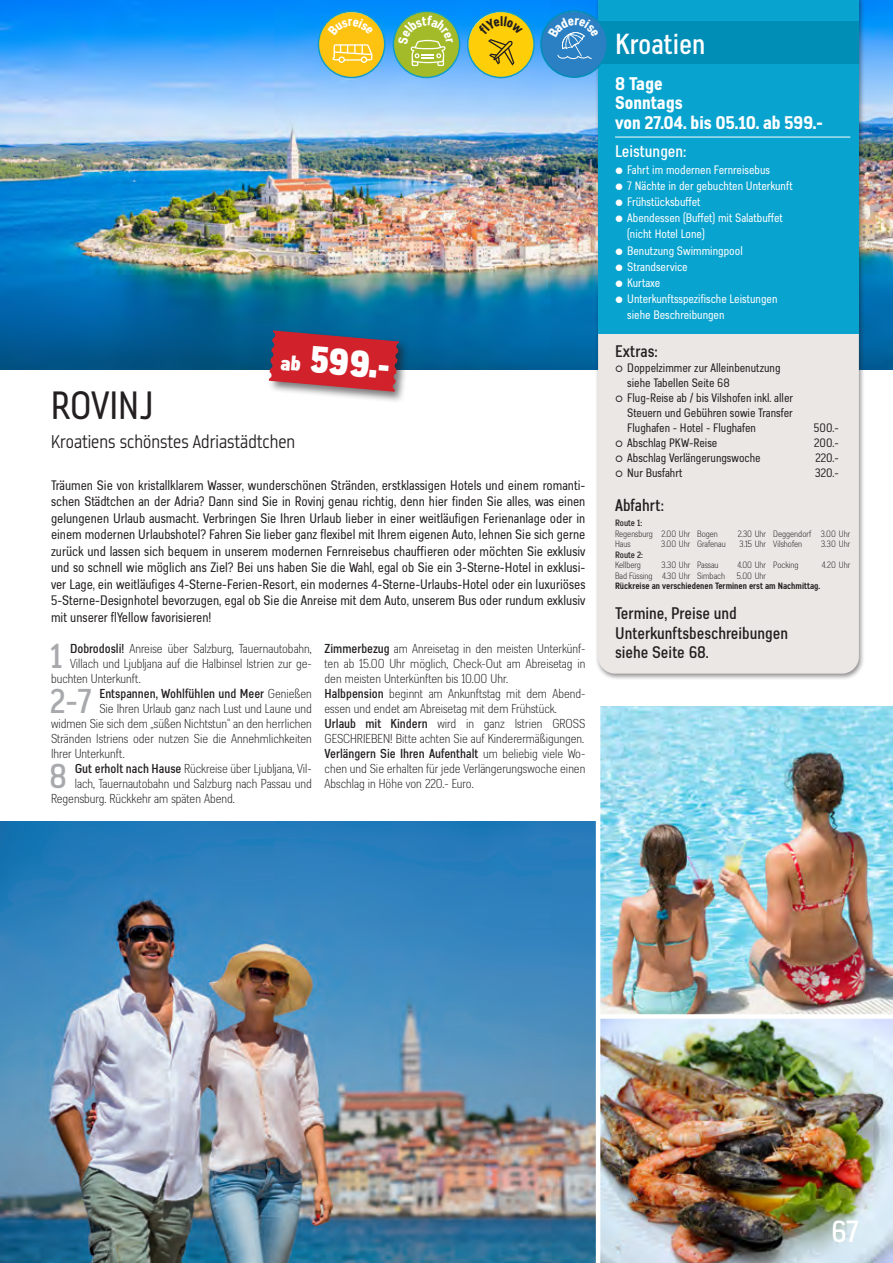
<style>
.page{position:relative;width:893px;height:1263px;background:#fff}
.page>*{position:absolute;margin:0;border:0;box-sizing:border-box;transform-origin:0 0}
.t1{font:42px "Metroflex Narrow";letter-spacing:.015em;color:#231f20}
.t2{font:900 condensed 37.05px "Azbuka Std";color:#fff}
.t3{font:500 condensed 33.75px "Azbuka Std";color:#a8a9ad}
.t4{font:500 condensed 30px "Azbuka Std";color:#fff}
.t5{font:500 condensed 28.5px "Azbuka Std";color:#fff}
.t6{font:300 19.5px "Metroflex Narrow";color:#231f20}
.t7{font:800 condensed 18px/19.5px "Azbuka Std";color:#fff}
.t8{font:500 condensed 16.5px/19.5px "Azbuka Std";color:#231f20}
.t9{font:500 condensed 16.5px "Azbuka Std";color:#fff}
.t10{font:condensed 13.5px/16.5px "Azbuka Std";color:#231f20;text-align:justify}
.t11{font:300 condensed 12.75px/15px "Azbuka Std";color:#231f20}
.t12{font:500 condensed 12.75px "Azbuka Std";color:#231f20}
.t13{font:condensed 12px/15px "Azbuka Std";color:#231f20}
.t14{font:condensed 12px/16.2px "Azbuka Std";color:#fff}
.t15{font:300 condensed 9px "Azbuka Std";color:#231f20}
.t16{font:700 condensed 9px "Azbuka Std";color:#231f20}
.t17{font:500 condensed 9px "Azbuka Std";letter-spacing:-.005em;color:#231f20}
.s1{font-size:19.8px}
.s2{font-weight:500}
.s3{font-weight:300}
</style>
<div class="page">
<img style="left:600px;top:707px;width:293px;height:307px">
<img style="left:865px;top:0;width:28px;height:370px">
<img style="left:600px;top:1019px;width:293px;height:244px">
<img style="left:0;top:0;width:595px;height:370px">
<img style="left:0;top:821px;width:596px;height:442px">
<div style="left:595px;top:0;width:270px;height:680px;background:#231f20;opacity:.5"></div>
<div style="left:598px;top:333px;width:261px;height:341px;background:#eae7e5"></div>
<div style="left:598px;top:0;width:261px;height:333px;background:#09a3cf"></div>
<div style="left:598px;top:21px;width:261px;height:43px;background:#008db6"></div>
<hr style="left:615px;top:137px;width:235px;height:1px;background:#fff">
<div style="left:267px;top:328px;width:143px;height:75px;background:#231f20;opacity:.6"></div>
<svg style="left:269px;top:330px;width:130px;height:62px;background:#b43845"></svg>
<div style="left:318px;top:12px;width:66px;height:66px;background:#fec210;border-radius:50%"></div>
<svg style="left:332px;top:44px;width:40px;height:19px"></svg>
<div style="left:318px;top:11px;width:67px;height:67px;border:2px solid #0f9ccb;border-radius:50%"></div>
<svg style="left:393px;top:12px;width:67px;height:66px"></svg>
<div style="left:393px;top:11px;width:67px;height:67px;border:2px solid #0f9ccb;border-radius:50%"></div>
<svg style="left:616px;top:365px;width:6px;height:7px"></svg>
<svg style="left:616px;top:395px;width:6px;height:7px"></svg>
<svg style="left:616px;top:440px;width:6px;height:7px"></svg>
<svg style="left:616px;top:455px;width:6px;height:7px"></svg>
<svg style="left:616px;top:470px;width:6px;height:7px"></svg>
<svg style="left:328px;top:18px;width:46px;height:5px"></svg>
<svg style="left:468px;top:12px;width:66px;height:66px;background:#c2bc42"></svg>
<svg style="left:398px;top:16px;width:55px;height:50px;background:#a4bf47"></svg>
<svg style="left:541px;top:11px;width:66px;height:66px;background:#2e8bcb"></svg>
<h2 class="t2" style="left:283px;top:332px;width:111px;rotate:5deg"><span class="s1">ab</span> 599.-</h2>
<h1 class="t1" style="left:51px;top:381px;width:104px">ROVINJ</h1>
<h3 class="t6" style="left:51px;top:430px;width:246px">Kroatiens schönstes Adriastädtchen</h3>
<p class="t10" style="left:51px;top:477px;width:536px">Träumen Sie von kristallklarem Wasser, wunderschönen Stränden, erstklassigen Hotels und einem romanti&shy;schen Städtchen an der Adria? Dann sind Sie in Rovinj genau richtig, denn hier finden Sie alles, was einen gelungenen Urlaub ausmacht. Verbringen Sie Ihren Urlaub lieber in einer weitläufigen Ferienanlage oder in einem modernen Urlaubshotel? Fahren Sie lieber ganz flexibel mit Ihrem eigenen Auto, lehnen Sie sich gerne zurück und lassen sich bequem in unserem modernen Fernreisebus chauffieren oder möchten Sie exklusiv und so schnell wie möglich ans Ziel? Bei uns haben Sie die Wahl, egal ob Sie ein 3-Sterne-Hotel in exklusi&shy;ver Lage, ein weitläufiges 4-Sterne-Ferien-Resort, ein modernes 4-Sterne-Urlaubs-Hotel oder ein luxuriöses 5-Sterne-Designhotel bevorzugen, egal ob Sie die Anreise mit dem Auto, unserem Bus oder rundum exklusiv mit unserer flYellow favorisieren!</p>
<h3 class="t3" style="left:50px;top:636px;width:14px">1</h3>
<p class="t11" style="left:70px;top:641px;width:243px"><span class="s2">Dobrodosli!</span> Anreise über Salzburg, Tauernautobahn,</p>
<p class="t11" style="left:325px;top:641px;width:262px"><span class="s2">Zimmerbezug</span> am Anreisetag in den meisten Unterkünf&shy;ten ab 15.00 Uhr möglich, Check-Out am Abreisetag in den meisten Unterkünften bis 10.00 Uhr.<br><span class="s2">Halbpension</span> beginnt am Ankunftstag mit dem Abend&shy;essen und endet am Abreisetag mit dem Frühstück.<br><span class="s2">Urlaub mit Kindern</span> wird in ganz Istrien GROSS GESCHRIEBEN! Bitte achten Sie auf Kinderermäßigungen.<br><span class="s2">Verlängern Sie Ihren Aufenthalt</span> um beliebig viele Wo&shy;chen und Sie erhalten für jede Verlängerungswoche einen Abschlag in Höhe von 220.- Euro.</p>
<p class="t11" style="left:70px;top:656px;width:243px">Villach und Ljubljana auf die Halbinsel Istrien zur ge-</p>
<p class="t11" style="left:51px;top:671px;width:91px">buchten Unterkunft.</p>
<h3 class="t3" style="left:50px;top:681px;width:43px">2-7</h3>
<p class="t12" style="left:99px;top:686px;width:214px">Entspannen, Wohlfühlen und Meer <span class="s3">Genießen</span></p>
<p class="t11" style="left:99px;top:701px;width:214px">Sie Ihren Urlaub ganz nach Lust und Laune und</p>
<p class="t11" style="left:51px;top:716px;width:262px">widmen Sie sich dem „süßen Nichtstun“ an den herrlichen</p>
<p class="t11" style="left:51px;top:731px;width:262px">Stränden Istriens oder nutzen Sie die Annehmlichkeiten</p>
<p class="t11" style="left:51px;top:746px;width:75px">Ihrer Unterkunft.</p>
<h3 class="t3" style="left:49px;top:756px;width:20px">8</h3>
<p class="t11" style="left:75px;top:761px;width:238px"><span class="s2">Gut erholt nach Hause</span> Rückreise über Ljubljana, Vil-</p>
<p class="t11" style="left:75px;top:776px;width:238px">lach, Tauernautobahn und Salzburg nach Passau und</p>
<p class="t11" style="left:51px;top:791px;width:185px">Regensburg. Rückkehr am späten Abend.</p>
<h3 class="t5" style="left:615px;top:26px;width:92px">Kroatien</h3>
<h3 class="t7" style="left:615px;top:74px;width:209px">8 Tage<br>Sonntags<br>von 27.04. bis 05.10. ab 599.-</h3>
<p class="t9" style="left:615px;top:142px;width:73px">Leistungen:</p>
<p class="t14" style="left:627px;top:161px;width:167px">Fahrt im modernen Fernreisebus<br>7 Nächte in der gebuchten Unterkunft<br>Frühstücksbuffet<br>Abendessen (Buffet) mit Salatbuffet (nicht Hotel Lone)<br>Benutzung Swimmingpool<br>Strandservice<br>Kurtaxe<br>Unterkunftsspezifische Leistungen siehe Beschreibungen</p>
<p class="t8" style="left:615px;top:341px;width:44px">Extras:</p>
<p class="t13" style="left:627px;top:360px;width:167px">Doppelzimmer zur Alleinbenutzung siehe Tabellen Seite 68<br>Flug-Reise ab / bis Vilshofen inkl. aller Steuern und Gebühren sowie Transfer Flughafen - Hotel - Flughafen</p>
<p class="t13" style="left:814px;top:420px;width:26px">500.-</p>
<p class="t13" style="left:627px;top:435px;width:92px">Abschlag PKW-Reise</p>
<p class="t13" style="left:814px;top:435px;width:26px">200.-</p>
<p class="t13" style="left:627px;top:450px;width:135px">Abschlag Verlängerungswoche</p>
<p class="t13" style="left:815px;top:450px;width:25px">220.-</p>
<p class="t13" style="left:627px;top:465px;width:57px">Nur Busfahrt</p>
<p class="t13" style="left:815px;top:465px;width:25px">320.-</p>
<p class="t8" style="left:615px;top:496px;width:51px">Abfahrt:</p>
<p class="t17" style="left:615px;top:518px;width:29px">Route 1:</p>
<p class="t15" style="left:615px;top:529px;width:104px">Regensburg 2.00 Uhr Bogen</p>
<p class="t15" style="left:738px;top:529px;width:114px">2.30 Uhr Deggendorf 3.00 Uhr</p>
<p class="t15" style="left:615px;top:539px;width:17px">Haus</p>
<p class="t15" style="left:661px;top:539px;width:66px">3.00 Uhr Grafenau</p>
<p class="t15" style="left:740px;top:539px;width:64px">3.15 Uhr Vilshofen</p>
<p class="t15" style="left:821px;top:539px;width:31px">3.30 Uhr</p>
<p class="t17" style="left:615px;top:549px;width:29px">Route 2:</p>
<p class="t15" style="left:615px;top:560px;width:27px">Kellberg</p>
<p class="t15" style="left:662px;top:560px;width:58px">3.30 Uhr Passau</p>
<p class="t15" style="left:737px;top:560px;width:63px">4.00 Uhr Pocking</p>
<p class="t15" style="left:822px;top:560px;width:30px">4.20 Uhr</p>
<p class="t15" style="left:615px;top:571px;width:111px">Bad Füssing 4.30 Uhr Simbach</p>
<p class="t15" style="left:737px;top:571px;width:31px">5.00 Uhr</p>
<p class="t16" style="left:615px;top:581px;width:206px">Rückreise an verschiedenen Terminen erst am Nachmittag.</p>
<p class="t8" style="left:615px;top:604px;width:175px">Termine, Preise und<br>Unterkunftsbeschreibungen siehe Seite 68.</p>
<h3 class="t4" style="left:831px;top:1213px;width:29px">67</h3>
</div>
